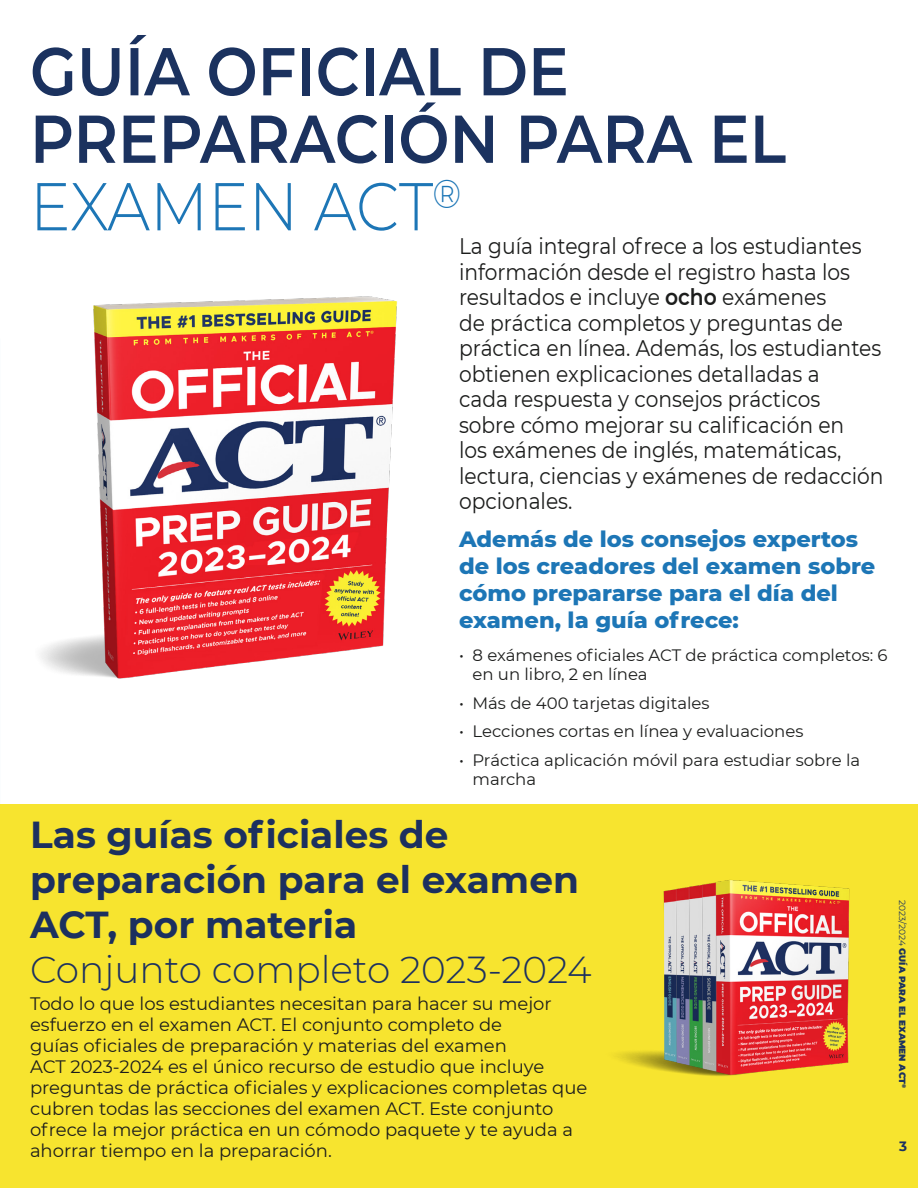
<style>
.page{position:relative;width:918px;height:1188px;background:#fff}
.page>*{position:absolute;margin:0;border:0;box-sizing:border-box;transform-origin:0 0}
.t1{font:600 67.5px/67.5px "Montserrat";color:#1b325f;scale:.9 1}
.t2{font:700 37.5px/45px "Montserrat";color:#1c305f}
.t3{font:22.5px/25.5px "Montserrat";color:#1c1d1c;scale:.9 1}
.t4{font:800 22.5px/27px "Montserrat";color:#1d76b6}
.t5{font:18px/21px "Montserrat";color:#1c1d1c}
.t6{font:16.5px/19.5px "Montserrat";color:#1c1d1c}
.t7{font:700 13.5px "Montserrat";color:#1b325f}
.t8{font:900 9px "Montserrat";color:#1b325f}
.s1{font-weight:300;color:#1d76b6}
.s2{font-weight:600}
.s3{font-weight:300}
.s4{font-weight:400}
</style>
<div class="page">
<img style="left:41px;top:296px;width:356px;height:383px">
<div style="left:0;top:804px;width:918px;height:384px;background:#f7e42f"></div>
<img style="left:616px;top:880px;width:234px;height:196px">
<h2 class="t1" style="left:30px;top:35px;width:842px">GUÍA OFICIAL DE<br>PREPARACIÓN PARA EL<br><span class="s1">EXAMEN ACT</span><sup>®</sup></h2>
<p class="t3" style="left:459px;top:233px;width:473px">La guía integral ofrece a los estudiantes información desde el registro hasta los resultados e incluye <span class="s2">ocho</span> exámenes<br>de práctica completos y preguntas de práctica en línea. Además, los estudiantes obtienen explicaciones detalladas a<br>cada respuesta y consejos prácticos<br>sobre cómo mejorar su calificación en<br>los exámenes de inglés, matemáticas, lectura, ciencias y exámenes de redacción opcionales.</p>
<p class="t4" style="left:459px;top:524px;width:418px">Además de los consejos expertos de los creadores del examen sobre cómo prepararse para el día del examen, la guía ofrece:</p>
<p class="t6" style="left:472px;top:645px;width:417px;text-indent:-13px">• 8 exámenes oficiales ACT de práctica completos: 6 en un libro, 2 en línea</p>
<p class="t6" style="left:459px;top:693px;width:252px">• Más de 400 tarjetas digitales</p>
<p class="t6" style="left:459px;top:721px;width:346px">• Lecciones cortas en línea y evaluaciones</p>
<p class="t6" style="left:472px;top:750px;width:389px;text-indent:-13px">• Práctica aplicación móvil para estudiar sobre la marcha</p>
<h3 class="t2" style="left:30px;top:810px;width:563px">Las guías oficiales de preparación para el examen<br>ACT, por materia<br><span class="s3">Conjunto completo 2023-2024</span></h3>
<p class="t5" style="left:30px;top:993px;width:559px">Todo lo que los estudiantes necesitan para hacer su mejor esfuerzo en el examen ACT. El conjunto completo de<br>guías oficiales de preparación y materias del examen<br>ACT 2023-2024 es el único recurso de estudio que incluye preguntas de práctica oficiales y explicaciones completas que cubren todas las secciones del examen ACT. Este conjunto ofrece la mejor práctica en un cómodo paquete y te ayuda a ahorrar tiempo en la preparación.</p>
<p class="t8" style="left:909px;top:900px;width:189px;rotate:90deg"><span class="s4">2023/2024</span> GUÍA PARA EL EXAMEN ACT<sup>®</sup></p>
<p class="t7" style="left:899px;top:1136px;width:9px">3</p>
</div>
